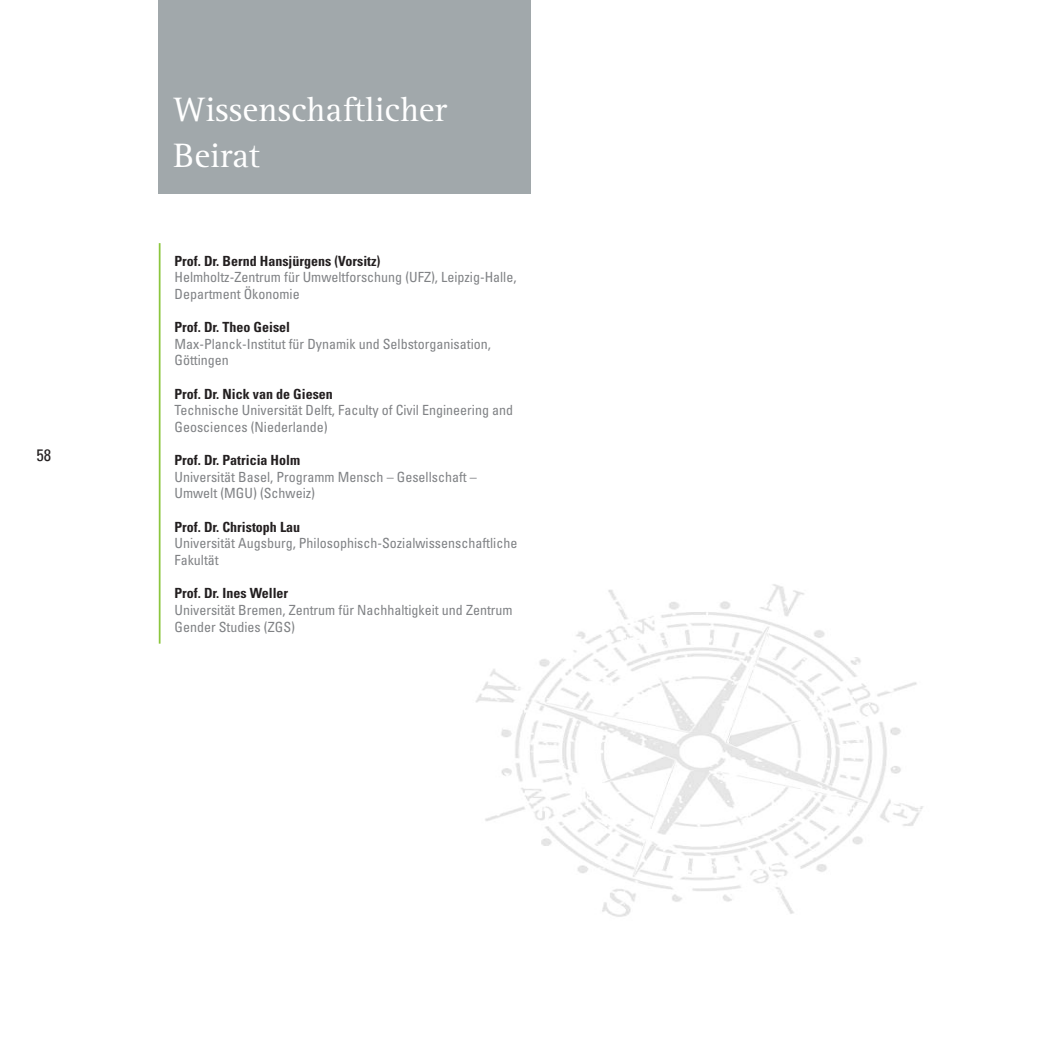
<style>
.page{position:relative;width:1042px;height:1042px;background:#fff}
.page>*{position:absolute;margin:0;border:0;box-sizing:border-box;transform-origin:0 0}
.t1{font:35px/45.5px "Rotis Serif Pro";color:#fff}
.t2{font:condensed 16.62px "Univers";color:#231f20}
.t3{font:condensed 14px/16.6px "Univers";color:#808285}
.t4{font:700 condensed 14px "Univers";color:#231f20}
</style>
<div class="page">
<img style="left:475px;top:584px;width:448px;height:333px">
<div style="left:159px;top:0;width:372px;height:193px;background:#a1a8ab"></div>
<hr style="left:159px;top:243px;width:1px;height:400px;background:#8bc63e">
<p class="t2" style="left:36px;top:449px;width:16px">58</p>
<h1 class="t1" style="left:174px;top:90px;width:275px">Wissenschaftlicher<br>Beirat</h1>
<p class="t4" style="left:174px;top:255px;width:207px">Prof. Dr. Bernd Hansjürgens (Vorsitz)</p>
<p class="t3" style="left:174px;top:270px;width:343px">Helmholtz-Zentrum für Umweltforschung (UFZ), Leipzig-Halle,<br>Department Ökonomie</p>
<p class="t4" style="left:174px;top:322px;width:117px">Prof. Dr. Theo Geisel</p>
<p class="t3" style="left:174px;top:337px;width:318px">Max-Planck-Institut für Dynamik und Selbstorganisation,<br>Göttingen</p>
<p class="t4" style="left:174px;top:388px;width:160px">Prof. Dr. Nick van de Giesen</p>
<p class="t3" style="left:174px;top:403px;width:340px">Technische Universität Delft, Faculty of Civil Engineering and<br>Geosciences (Niederlande)</p>
<p class="t4" style="left:174px;top:455px;width:127px">Prof. Dr. Patricia Holm</p>
<p class="t3" style="left:174px;top:470px;width:304px">Universität Basel, Programm Mensch – Gesellschaft –<br>Umwelt (MGU) (Schweiz)</p>
<p class="t4" style="left:174px;top:521px;width:127px">Prof. Dr. Christoph Lau</p>
<p class="t3" style="left:174px;top:536px;width:344px">Universität Augsburg, Philosophisch-Sozialwissenschaftliche<br>Fakultät</p>
<p class="t4" style="left:174px;top:588px;width:115px">Prof. Dr. Ines Weller</p>
<p class="t3" style="left:174px;top:603px;width:340px">Universität Bremen, Zentrum für Nachhaltigkeit und Zentrum<br>Gender Studies (ZGS)</p>
</div>
